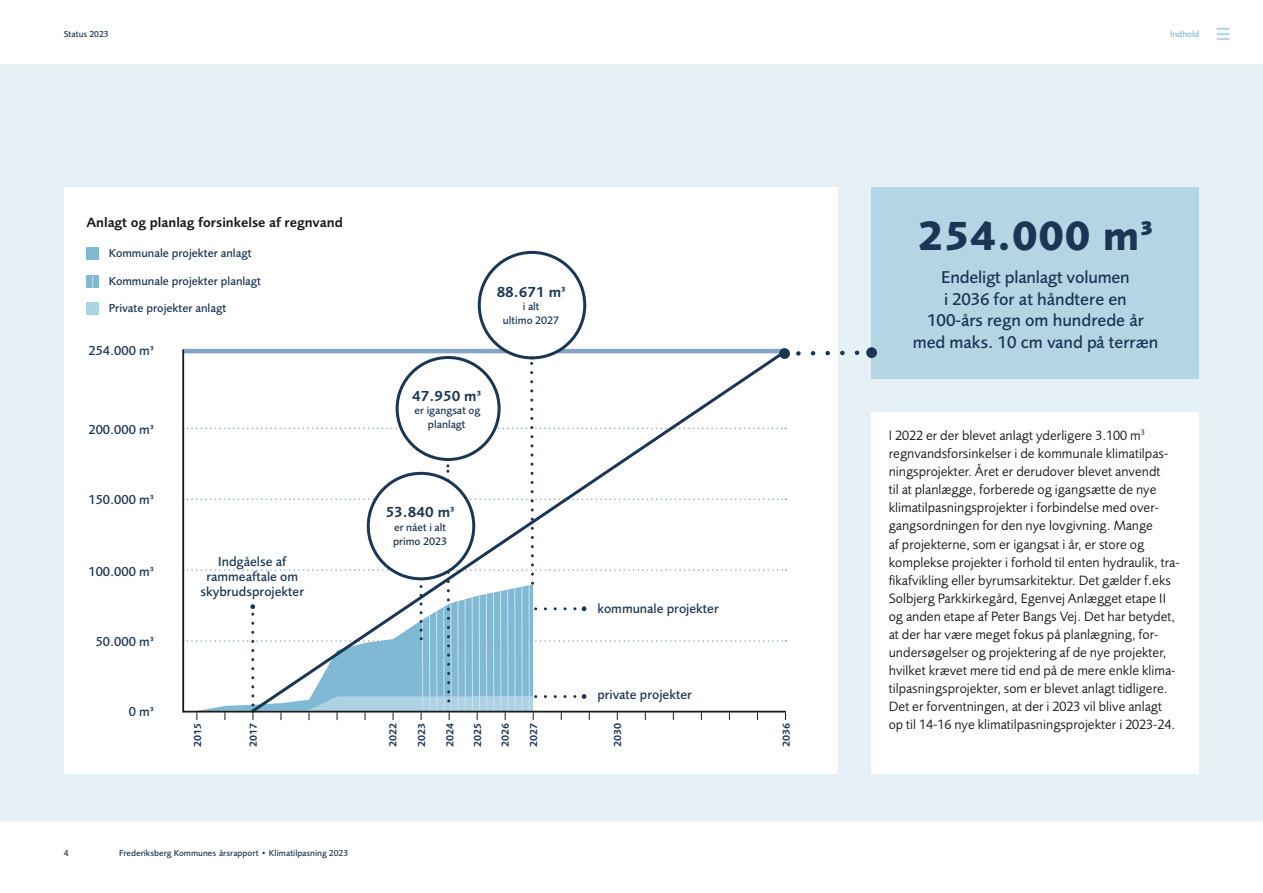
<style>
.page{position:relative;width:1263px;height:893px;background:#fff}
.page>*{position:absolute;margin:0;border:0;box-sizing:border-box;transform-origin:0 0}
.t1{font:700 42.15px "Foundry Sans";color:#1b3654}
.t2{font:500 17.7px/21.8px "Foundry Sans";color:#1b3654;text-align:center}
.t3{font:600 15px "Foundry Sans";color:#1b3654}
.t4{font:13.95px/18px "Foundry Sans";color:#1a1a18}
.t5{font:600 13.95px "Foundry Sans";color:#1a1a18}
.t6{font:500 13.5px/15px "Foundry Sans";color:#1b3654;text-align:center}
.t7{font:500 13.35px "Foundry Sans";color:#1b3654}
.t8{font:500 12px "Foundry Sans";color:#1b3654}
.t9{font:500 11.1px/13.6px "Foundry Sans";color:#1b3654;text-align:center}
.t10{font:600 10.5px "Foundry Sans";color:#1b3654}
.t11{font:500 9px "Foundry Sans";color:#1b3654}
.t12{font:500 9px "Foundry Sans";color:#80b9d3}
</style>
<div class="page">
<div style="left:0;top:64px;width:1263px;height:757px;background:#e6f1f6"></div>
<div style="left:64px;top:187px;width:774px;height:587px;background:#fff"></div>
<div style="left:86px;top:302px;width:13px;height:13px;background:#add2e3"></div>
<div style="left:86px;top:247px;width:13px;height:13px;background:#80b9d3"></div>
<div style="left:86px;top:275px;width:13px;height:12px;background:#80b9d3"></div>
<svg style="left:92px;top:275px;width:2px;height:12px"></svg>
<div style="left:478px;top:251px;width:108px;height:108px;border:3px solid #1b3654;border-radius:50%"></div>
<div style="left:1216px;top:27px;width:14px;height:3px;background:#b3d5e4;border:1px dashed #b3d5e4"></div>
<svg style="left:1216px;top:33px;width:14px;height:2px"></svg>
<div style="left:1216px;top:38px;width:14px;height:3px;background:#b3d5e4;border:1px dashed #b3d5e4"></div>
<div style="left:872px;top:187px;width:327px;height:191px;background:#b3d5e4"></div>
<svg style="left:183px;top:348px;width:677px;height:372px"></svg>
<div style="left:866px;top:347px;width:11px;height:11px;background:#1b3654;border-radius:50%"></div>
<div style="left:872px;top:412px;width:327px;height:362px;background:#fff"></div>
<div style="left:367px;top:472px;width:108px;height:108px;border:3px solid #1b3654;border-radius:50%"></div>
<div style="left:396px;top:356px;width:105px;height:105px;border:3px solid #1b3654;border-radius:50%"></div>
<p class="t11" style="left:64px;top:29px;width:47px">Status 2023</p>
<p class="t12" style="left:1170px;top:29px;width:31px">Indhold</p>
<p class="t5" style="left:86px;top:215px;width:258px">Anlagt og planlag forsinkelse af regnvand</p>
<p class="t8" style="left:109px;top:246px;width:144px">Kommunale projekter anlagt</p>
<p class="t8" style="left:109px;top:274px;width:154px">Kommunale projekter planlagt</p>
<p class="t8" style="left:109px;top:302px;width:119px">Private projekter anlagt</p>
<p class="t7" style="left:88px;top:343px;width:67px">254.000 m³</p>
<p class="t7" style="left:88px;top:422px;width:67px">200.000 m³</p>
<p class="t7" style="left:88px;top:492px;width:67px">150.000 m³</p>
<p class="t7" style="left:88px;top:564px;width:67px">100.000 m³</p>
<p class="t7" style="left:96px;top:635px;width:60px">50.000 m³</p>
<p class="t7" style="left:129px;top:704px;width:27px">0 m³</p>
<p class="t6" style="left:200px;top:555px;width:105px">Indgåelse af rammeaftale om skybrudsprojekter</p>
<p class="t3" style="left:497px;top:283px;width:70px">88.671 m³</p>
<p class="t9" style="left:503px;top:300px;width:58px">i alt<br>ultimo 2027</p>
<p class="t3" style="left:412px;top:387px;width:70px">47.950 m³</p>
<p class="t9" style="left:414px;top:404px;width:67px">er igangsat og planlagt</p>
<p class="t3" style="left:386px;top:504px;width:70px">53.840 m³</p>
<p class="t9" style="left:393px;top:521px;width:56px;text-align:left">er nået i alt primo 2023</p>
<p class="t6" style="left:597px;top:601px;width:123px">kommunale projekter</p>
<p class="t6" style="left:597px;top:687px;width:96px">private projekter</p>
<p class="t10" style="left:192px;top:747px;width:25px;rotate:-90deg">2015</p>
<p class="t10" style="left:247px;top:747px;width:25px;rotate:-90deg">2017</p>
<p class="t10" style="left:387px;top:747px;width:26px;rotate:-90deg">2022</p>
<p class="t10" style="left:416px;top:747px;width:26px;rotate:-90deg">2023</p>
<p class="t10" style="left:444px;top:747px;width:26px;rotate:-90deg">2024</p>
<p class="t10" style="left:472px;top:747px;width:26px;rotate:-90deg">2025</p>
<p class="t10" style="left:499px;top:747px;width:26px;rotate:-90deg">2026</p>
<p class="t10" style="left:528px;top:747px;width:26px;rotate:-90deg">2027</p>
<p class="t10" style="left:612px;top:747px;width:26px;rotate:-90deg">2030</p>
<p class="t10" style="left:780px;top:747px;width:26px;rotate:-90deg">2036</p>
<p class="t11" style="left:64px;top:848px;width:6px">4</p>
<p class="t11" style="left:119px;top:848px;width:231px">Frederiksberg Kommunes årsrapport • Klimatilpasning 2023</p>
<p class="t1" style="left:917px;top:211px;width:237px">254.000 m³</p>
<p class="t2" style="left:913px;top:266px;width:247px">Endeligt planlagt volumen<br>i 2036 for at håndtere en<br>100-års regn om hundrede år med maks. 10 cm vand på terræn</p>
<p class="t4" style="left:889px;top:427px;width:292px">I 2022 er der blevet anlagt yderligere 3.100 m<sup>3 </sup>regnvandsforsinkelser i de kommunale klimatilpas&shy;ningsprojekter. Året er derudover blevet anvendt<br>til at planlægge, forberede og igangsætte de nye klimatilpasningsprojekter i forbindelse med over&shy;gangsordningen for den nye lovgivning. Mange<br>af projekterne, som er igangsat i år, er store og komplekse projekter i forhold til enten hydraulik, tra&shy;fikafvikling eller byrumsarkitektur. Det gælder f.eks Solbjerg Parkkirkegård, Egenvej Anlægget etape II og anden etape af Peter Bangs Vej. Det har betydet, at der har være meget fokus på planlægning, for&shy;undersøgelser og projektering af de nye projekter, hvilket krævet mere tid end på de mere enkle klima&shy;tilpasningsprojekter, som er blevet anlagt tidligere.<br>Det er forventningen, at der i 2023 vil blive anlagt op til 14-16 nye klimatilpasningsprojekter i 2023-24.</p>
</div>
